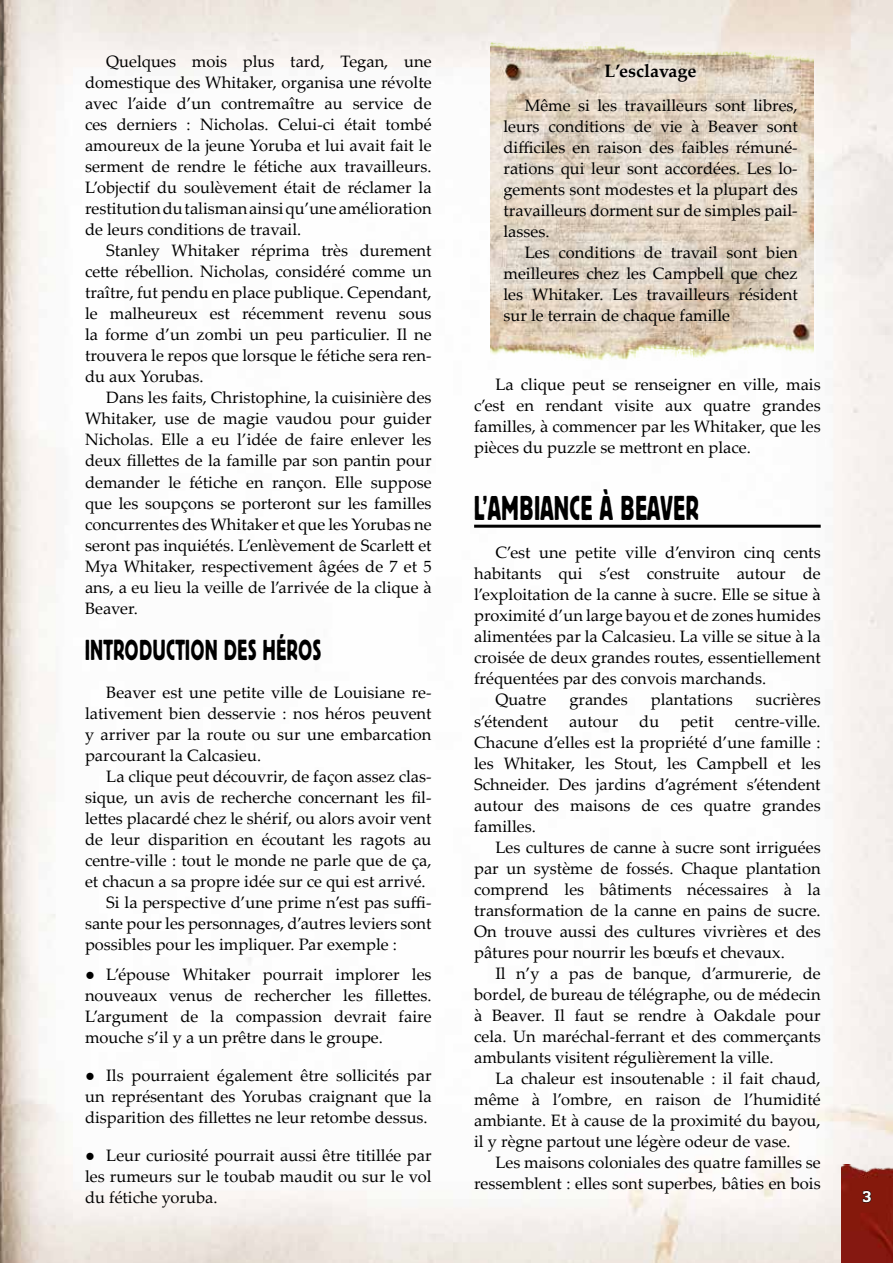
<style>
.page{position:relative;width:893px;height:1263px;background:#fff}
.page>*{position:absolute;margin:0;border:0;box-sizing:border-box;transform-origin:0 0}
.t1{font:34.2px "Block BE";letter-spacing:.03em;color:#000;scale:.67 1}
.t2{font:28.8px "Block BE";letter-spacing:.04em;color:#000;scale:.67 1}
.t3{font:700 18px "Palatino Linotype";color:#000}
.t4{font:16.5px/21px "Palatino Linotype";color:#000;text-align:justify}
.t5{font:700 15px "Quatro Slab";color:#fff}
</style>
<div class="page">
<img style="left:0;top:0;width:893px;height:1263px">
<img style="left:841px;top:1165px;width:52px;height:98px">
<img style="left:0;top:0;width:1px;height:536px">
<svg style="left:862px;top:1190px;width:10px;height:13px"></svg>
<hr style="left:474px;top:525px;width:347px;height:3px;background:#000">
<img style="left:490px;top:43px;width:323px;height:317px">
<p class="t4" style="left:85px;top:51px;width:348px;text-indent:21px">Quelques mois plus tard, Tegan, une domestique des Whitaker, organisa une révolte avec l’aide d’un contremaître au service de ces derniers : Nicholas. Celui-ci était tombé amoureux de la jeune Yoruba et lui avait fait le serment de rendre le fétiche aux travailleurs.<br>L’objectif du soulèvement était de réclamer la restitution du talisman ainsi qu’une amélioration de leurs conditions de travail.</p>
<p class="t4" style="left:85px;top:240px;width:348px;text-indent:21px">Stanley Whitaker réprima très durement cette rébellion. Nicholas, considéré comme un traître, fut pendu en place publique. Cependant, le malheureux est récemment revenu sous la forme d’un zombi un peu particulier. Il ne trouvera le repos que lorsque le fétiche sera ren&shy;du aux Yorubas.</p>
<p class="t4" style="left:85px;top:387px;width:348px;text-indent:21px">Dans les faits, Christophine, la cuisinière des Whitaker, use de magie vaudou pour guider Nicholas. Elle a eu l’idée de faire enlever les deux fillettes de la famille par son pantin pour demander le fétiche en rançon. Elle suppose que les soupçons se porteront sur les familles concurrentes des Whitaker et que les Yorubas ne seront pas inquiétés. L’enlèvement de Scarlett et Mya Whitaker, respectivement âgées de 7 et 5 ans, a eu lieu la veille de l’arrivée de la clique à Beaver.</p>
<h2 class="t2" style="left:85px;top:634px;width:354px">INTRODUCTION DES HÉROS</h2>
<p class="t4" style="left:85px;top:681px;width:348px;text-indent:21px">Beaver est une petite ville de Louisiane re&shy;lativement bien desservie : nos héros peuvent y arriver par la route ou sur une embarcation parcourant la Calcasieu.</p>
<p class="t4" style="left:106px;top:765px;width:327px">La clique peut découvrir, de façon assez clas-</p>
<p class="t4" style="left:85px;top:786px;width:348px">sique, un avis de recherche concernant les fil-</p>
<p class="t4" style="left:85px;top:807px;width:348px">lettes placardé chez le shérif, ou alors avoir vent</p>
<p class="t4" style="left:85px;top:828px;width:348px">de leur disparition en écoutant les ragots au</p>
<p class="t4" style="left:85px;top:849px;width:348px">centre-ville : tout le monde ne parle que de ça,</p>
<p class="t4" style="left:85px;top:870px;width:342px">et chacun a sa propre idée sur ce qui est arrivé.</p>
<p class="t4" style="left:106px;top:891px;width:327px">Si la perspective d’une prime n’est pas suffi-</p>
<p class="t4" style="left:85px;top:912px;width:348px">sante pour les personnages, d’autres leviers sont</p>
<p class="t4" style="left:85px;top:933px;width:313px">possibles pour les impliquer. Par exemple :</p>
<p class="t4" style="left:85px;top:963px;width:348px">● L’épouse Whitaker pourrait implorer les nouveaux venus de rechercher les fillettes.<br>L’argument de la compassion devrait faire mouche s’il y a un prêtre dans le groupe.</p>
<p class="t4" style="left:85px;top:1064px;width:348px">● Ils pourraient également être sollicités par un représentant des Yorubas craignant que la disparition des fillettes ne leur retombe dessus.</p>
<p class="t4" style="left:85px;top:1144px;width:348px">● Leur curiosité pourrait aussi être titillée par les rumeurs sur le toubab maudit ou sur le vol du fétiche yoruba.</p>
<p class="t3" style="left:605px;top:58px;width:93px">L’esclavage</p>
<p class="t4" style="left:503px;top:94px;width:296px;text-indent:21px">Même si les travailleurs sont libres, leurs conditions de vie à Beaver sont difficiles en raison des faibles rémuné&shy;rations qui leur sont accordées. Les lo&shy;gements sont modestes et la plupart des travailleurs dorment sur de simples pail&shy;lasses.</p>
<p class="t4" style="left:503px;top:241px;width:296px;text-indent:21px">Les conditions de travail sont bien meilleures chez les Campbell que chez les Whitaker. Les travailleurs résident sur le terrain de chaque famille</p>
<p class="t4" style="left:474px;top:373px;width:348px;text-indent:21px">La clique peut se renseigner en ville, mais c’est en rendant visite aux quatre grandes familles, à commencer par les Whitaker, que les pièces du puzzle se mettront en place.</p>
<h1 class="t1" style="left:474px;top:489px;width:336px">L’AMBIANCE À BEAVER</h1>
<p class="t4" style="left:495px;top:542px;width:327px">C’est une petite ville d’environ cinq cents</p>
<p class="t4" style="left:474px;top:563px;width:348px">habitants qui s’est construite autour de</p>
<p class="t4" style="left:474px;top:584px;width:348px">l’exploitation de la canne à sucre. Elle se situe à</p>
<p class="t4" style="left:474px;top:605px;width:348px">proximité d’un large bayou et de zones humides</p>
<p class="t4" style="left:474px;top:626px;width:348px">alimentées par la Calcasieu. La ville se situe à la</p>
<p class="t4" style="left:474px;top:647px;width:348px">croisée de deux grandes routes, essentiellement</p>
<p class="t4" style="left:474px;top:668px;width:294px">fréquentées par des convois marchands.</p>
<p class="t4" style="left:495px;top:689px;width:52px">Quatre</p>
<p class="t4" style="left:569px;top:689px;width:60px">grandes</p>
<p class="t4" style="left:651px;top:689px;width:83px">plantations</p>
<p class="t4" style="left:756px;top:689px;width:66px">sucrières</p>
<p class="t4" style="left:474px;top:710px;width:76px">s’étendent</p>
<p class="t4" style="left:569px;top:710px;width:51px">autour</p>
<p class="t4" style="left:639px;top:710px;width:22px">du</p>
<p class="t4" style="left:680px;top:710px;width:35px">petit</p>
<p class="t4" style="left:474px;top:710px;width:348px;text-indent:261px">centre-ville.<br>Chacune d’elles est la propriété d’une famille : les Whitaker, les Stout, les Campbell et les Schneider. Des jardins d’agrément s’étendent autour des maisons de ces quatre grandes familles.</p>
<p class="t4" style="left:474px;top:836px;width:348px;text-indent:21px">Les cultures de canne à sucre sont irriguées par un système de fossés. Chaque plantation comprend les bâtiments nécessaires à la transformation de la canne en pains de sucre.<br>On trouve aussi des cultures vivrières et des pâtures pour nourrir les bœufs et chevaux.</p>
<p class="t4" style="left:474px;top:962px;width:348px;text-indent:21px">Il n’y a pas de banque, d’armurerie, de bordel, de bureau de télégraphe, ou de médecin à Beaver. Il faut se rendre à Oakdale pour cela. Un maréchal-ferrant et des commerçants ambulants visitent régulièrement la ville.</p>
<p class="t4" style="left:474px;top:1067px;width:348px;text-indent:21px">La chaleur est insoutenable : il fait chaud, même à l’ombre, en raison de l’humidité ambiante. Et à cause de la proximité du bayou, il y règne partout une légère odeur de vase.</p>
<p class="t4" style="left:474px;top:1151px;width:348px;text-align:right">Les maisons coloniales des quatre familles se ressemblent : elles sont superbes, bâties en bois</p>
<p class="t5" style="left:862px;top:1187px;width:11px">3</p>
</div>
